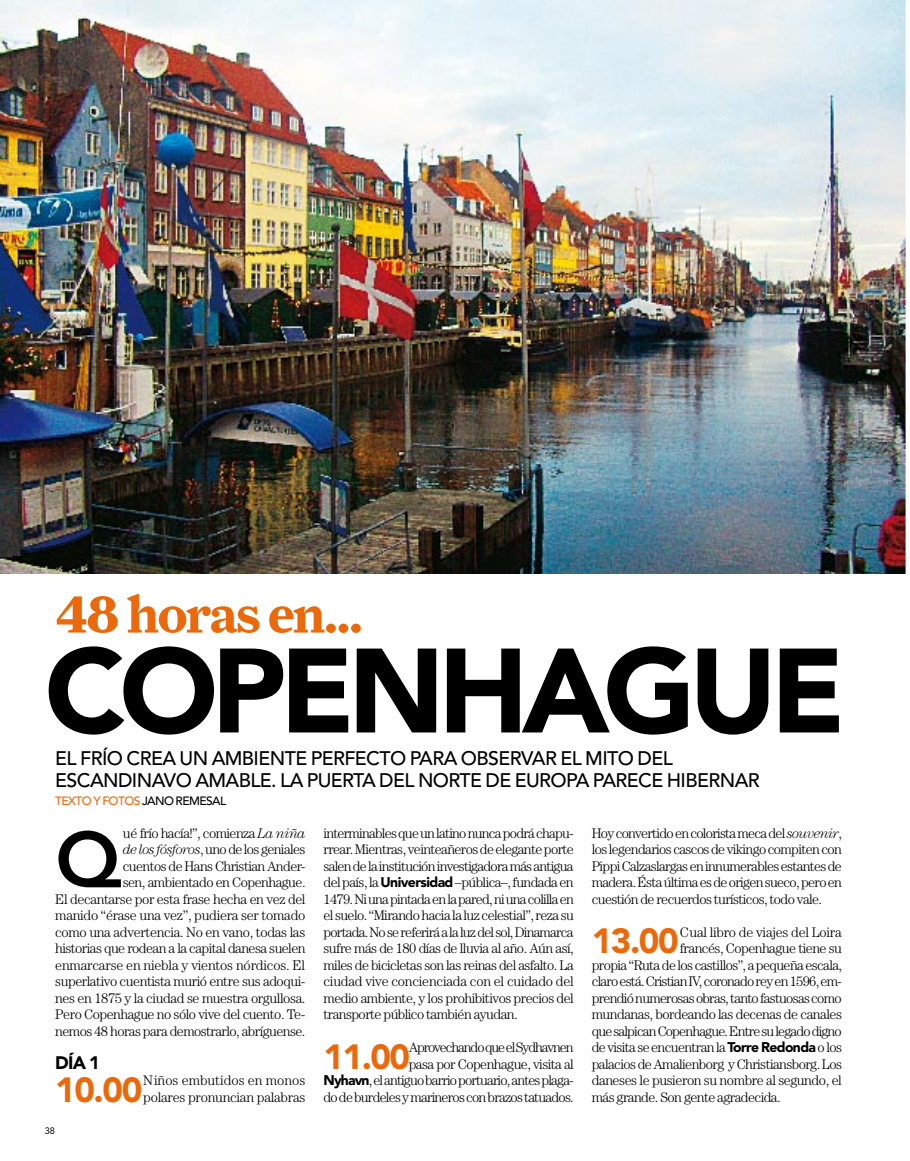
<style>
.page{position:relative;width:910px;height:1161px;background:#fff}
.page>*{position:absolute;margin:0;border:0;box-sizing:border-box;transform-origin:0 0}
.t1{font:900 118.5px "Avenir LT Std";letter-spacing:-.055em;color:#000}
.t2{font:800 78.15px "Avenir LT Std";color:#000}
.t3{font:700 52.5px "Farnham Display Std";letter-spacing:-.025em;color:#eb690a}
.t4{font:900 34.8px "Avenir LT Std";letter-spacing:-.04em;color:#eb690a}
.t5{font:500 19.5px/21.8px "Avenir LT Std";letter-spacing:-.03em;color:#000}
.t6{font:900 18px "Avenir LT Std";color:#000}
.t7{font:300 13.95px/16.5px "Century Std";letter-spacing:-.04em;color:#000;text-align:right}
.t8{font:300 13.95px/16.5px "Century Std";letter-spacing:-.02em;color:#000}
.t9{font:300 13.95px "Century Std";letter-spacing:-.06em;color:#000}
.t10{font:500 12px "Avenir LT Std";letter-spacing:-.05em;color:#eb690a}
.t11{font:9.3px "Avenir LT Std";color:#000}
.s1{color:#000}
.s2{font-style:italic}
.s3{font-family:"Avenir LT Std";font-weight:900}
</style>
<div class="page">
<img style="left:0;top:0;width:906px;height:574px">
<h3 class="t3" style="left:55px;top:583px;width:309px">48 horas en...</h3>
<h1 class="t1" style="left:45px;top:619px;width:802px">copen hagu e</h1>
<h3 class="t5" style="left:55px;top:748px;width:706px">EL FRÍO CREA UN AMBIENTE PERFECTO PARA OBSERVAR EL MITO DEL<br>ESCANDINAVO AMABLE. LA PUERTA DEL NORTE DE EUROPA PARECE HIBERNAR</h3>
<p class="t10" style="left:55px;top:794px;width:172px">TEXTO Y FOTOS <span class="s1">JANO REMESAL</span></p>
<h2 class="t2" style="left:55px;top:814px;width:68px">Q</h2>
<p class="t7" style="left:55px;top:824px;width:252px">ué frío hacía!”, comienza <span class="s2">La niña<br>de los fósforos</span>, uno de los geniales<br>cuentos de Hans Christian Ander-<br>sen, ambientado en Copenhague.<br>El decantarse por esta frase hecha en vez del manido “érase una vez”, pudiera ser tomado como una advertencia. No en vano, todas las historias que rodean a la capital danesa suelen enmarcarse en niebla y vientos nórdicos. El superlativo cuentista murió entre sus adoqui&shy;nes en 1875 y la ciudad se muestra orgullosa.<br>Pero Copenhague no sólo vive del cuento. Te&shy;nemos 48 horas para demostrarlo, abríguense.</p>
<p class="t6" style="left:55px;top:1052px;width:46px">DÍA 1</p>
<h3 class="t4" style="left:55px;top:1068px;width:88px">10.00</h3>
<p class="t8" style="left:143px;top:1072px;width:164px">Niños embutidos en monos polares pronuncian palabras</p>
<p class="t11" style="left:45px;top:1126px;width:12px">38</p>
<p class="t7" style="left:323px;top:824px;width:252px;text-align:justify">interminables que un latino nunca podrá chapu&shy;rrear. Mientras, veinteañeros de elegante porte salen de la institución investigadora más antigua del país, la <span class="s3">Universidad</span> –pública–, fundada en 1479. Ni una pintada en la pared, ni una colilla en el suelo. “Mirando hacia la luz celestial”, reza su portada. No se referirá a la luz del sol, Dinamarca sufre más de 180 días de lluvia al año. Aún así, miles de bicicletas son las reinas del asfalto. La ciudad vive concienciada con el cuidado del medio ambiente, y los prohibitivos precios del transporte público también ayudan.</p>
<h3 class="t4" style="left:323px;top:1035px;width:88px">11.00</h3>
<p class="t7" style="left:323px;top:1039px;width:252px">Aprovechando que el Sydhavnen<br>pasa por Copenhague, visita al<br><span class="s3">Nyhavn</span>, el antiguo barrio portuario, antes plaga&shy;do de burdeles y marineros con brazos tatuados.</p>
<p class="t7" style="left:592px;top:824px;width:252px;text-align:justify">Hoy convertido en colorista meca del <span class="s2">souvenir</span>, los legendarios cascos de vikingo compiten con Pippi Calzaslargas en innumerables estantes de madera. Ésta última es de origen sueco, pero en cuestión de recuerdos turísticos, todo vale.</p>
<h3 class="t4" style="left:592px;top:920px;width:88px">13.00</h3>
<p class="t8" style="left:680px;top:923px;width:164px">Cual libro de viajes del Loira</p>
<p class="t7" style="left:680px;top:940px;width:164px">francés, Copenhague tiene su</p>
<p class="t7" style="left:592px;top:956px;width:252px">propia “Ruta de los castillos”, a pequeña escala,</p>
<p class="t7" style="left:592px;top:973px;width:252px">claro está. Cristian IV, coronado rey en 1596, em-</p>
<p class="t7" style="left:592px;top:989px;width:251px">prendió numerosas obras, tanto fastuosas como</p>
<p class="t7" style="left:592px;top:1006px;width:252px">mundanas, bordeando las decenas de canales</p>
<p class="t9" style="left:592px;top:1023px;width:252px">que salpican Copenhague. Entre su legado digno</p>
<p class="t7" style="left:592px;top:1039px;width:252px">de visita se encuentran la <span class="s3">Torre Redonda</span> o los</p>
<p class="t7" style="left:592px;top:1055px;width:252px">palacios de Amalienborg y Christiansborg. Los</p>
<p class="t7" style="left:592px;top:1072px;width:252px">daneses le pusieron su nombre al segundo, el</p>
<p class="t7" style="left:592px;top:1088px;width:190px">más grande. Son gente agradecida.</p>
</div>
